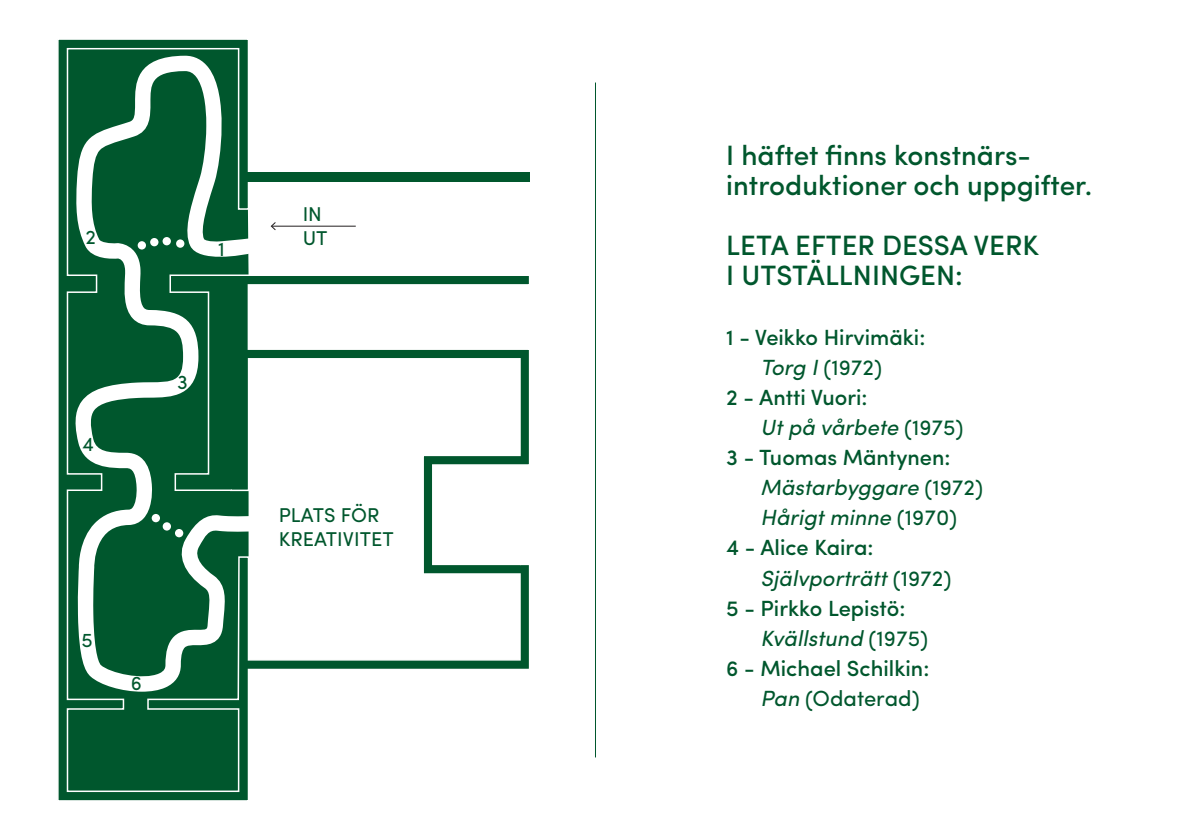
<style>
.page{position:relative;width:1191px;height:840px;background:#fff}
.page>*{position:absolute;margin:0;border:0;box-sizing:border-box;transform-origin:0 0}
.t1{font:500 28px/30px "Sofia Pro";color:#00572d}
.t2{font:500 22px "Sofia Pro";color:#00572d}
.t3{font:italic 22px "Sofia Pro";color:#00572d}
.t4{font:22px "Sofia Pro";color:#00572d}
.t5{font:20px/24.4px "Sofia Pro";color:#00572d}
.s1{font-style:italic}
.s2{font-style:normal}
</style>
<div class="page">
<hr style="left:595px;top:83px;width:1px;height:673px;background:#00572d">
<svg style="left:58px;top:39px;width:472px;height:762px"></svg>
<div style="left:244px;top:172px;width:285px;height:9px;background:#00572d"></div>
<svg style="left:72px;top:56px;width:180px;height:635px;fill:#00572d"></svg>
<div style="left:152px;top:513px;width:8px;height:9px;background:#fff;border-radius:50%"></div>
<div style="left:138px;top:241px;width:8px;height:8px;background:#fff;border-radius:50%"></div>
<div style="left:150px;top:238px;width:8px;height:8px;background:#fff;border-radius:50%"></div>
<div style="left:163px;top:237px;width:8px;height:8px;background:#fff;border-radius:50%"></div>
<div style="left:176px;top:239px;width:8px;height:8px;background:#fff;border-radius:50%"></div>
<div style="left:163px;top:522px;width:8px;height:8px;background:#fff;border-radius:50%"></div>
<div style="left:175px;top:528px;width:8px;height:9px;background:#fff;border-radius:50%"></div>
<hr style="left:272px;top:225px;width:84px;height:1px;background:#231f20">
<svg style="left:271px;top:222px;width:5px;height:8px"></svg>
<p class="t5" style="left:85px;top:223px;width:12px">2</p>
<p class="t5" style="left:82px;top:430px;width:13px">4</p>
<p class="t5" style="left:218px;top:235px;width:8px">1</p>
<p class="t5" style="left:177px;top:368px;width:12px">3</p>
<p class="t5" style="left:81px;top:625px;width:13px">5</p>
<p class="t5" style="left:131px;top:669px;width:13px">6</p>
<p class="t5" style="left:303px;top:200px;width:26px">IN<br>UT</p>
<p class="t5" style="left:279px;top:501px;width:116px">PLATS FÖR<br>KREATIVITET</p>
<p class="t1" style="left:726px;top:138px;width:367px">I häftet finns konstnärs&shy;introduktioner och uppgifter.</p>
<p class="t1" style="left:726px;top:228px;width:314px">LETA EFTER DESSA VERK<br>I UTSTÄLLNINGEN:</p>
<p class="t2" style="left:726px;top:321px;width:200px">1 - Veikko Hirvimäki:</p>
<p class="t4" style="left:760px;top:351px;width:123px"><span class="s1">Torg I</span> (1972)</p>
<p class="t2" style="left:726px;top:381px;width:143px">2 - Antti Vuori:</p>
<p class="t3" style="left:760px;top:411px;width:204px">Ut på vårbete <span class="s2">(1975)</span></p>
<p class="t2" style="left:726px;top:441px;width:226px">3 - Tuomas Mäntynen:</p>
<p class="t3" style="left:760px;top:471px;width:224px">Mästarbyggare <span class="s2">(1972)</span></p>
<p class="t3" style="left:760px;top:501px;width:198px">Hårigt minne <span class="s2">(1970)</span></p>
<p class="t2" style="left:726px;top:531px;width:149px">4 - Alice Kaira:</p>
<p class="t3" style="left:760px;top:561px;width:192px">Självporträtt <span class="s2">(1972)</span></p>
<p class="t2" style="left:726px;top:591px;width:180px">5 - Pirkko Lepistö:</p>
<p class="t3" style="left:760px;top:621px;width:169px">Kvällstund <span class="s2">(1975)</span></p>
<p class="t2" style="left:726px;top:651px;width:204px">6 - Michael Schilkin:</p>
<p class="t4" style="left:760px;top:681px;width:160px"><span class="s1">Pan</span> (Odaterad)</p>
</div>
